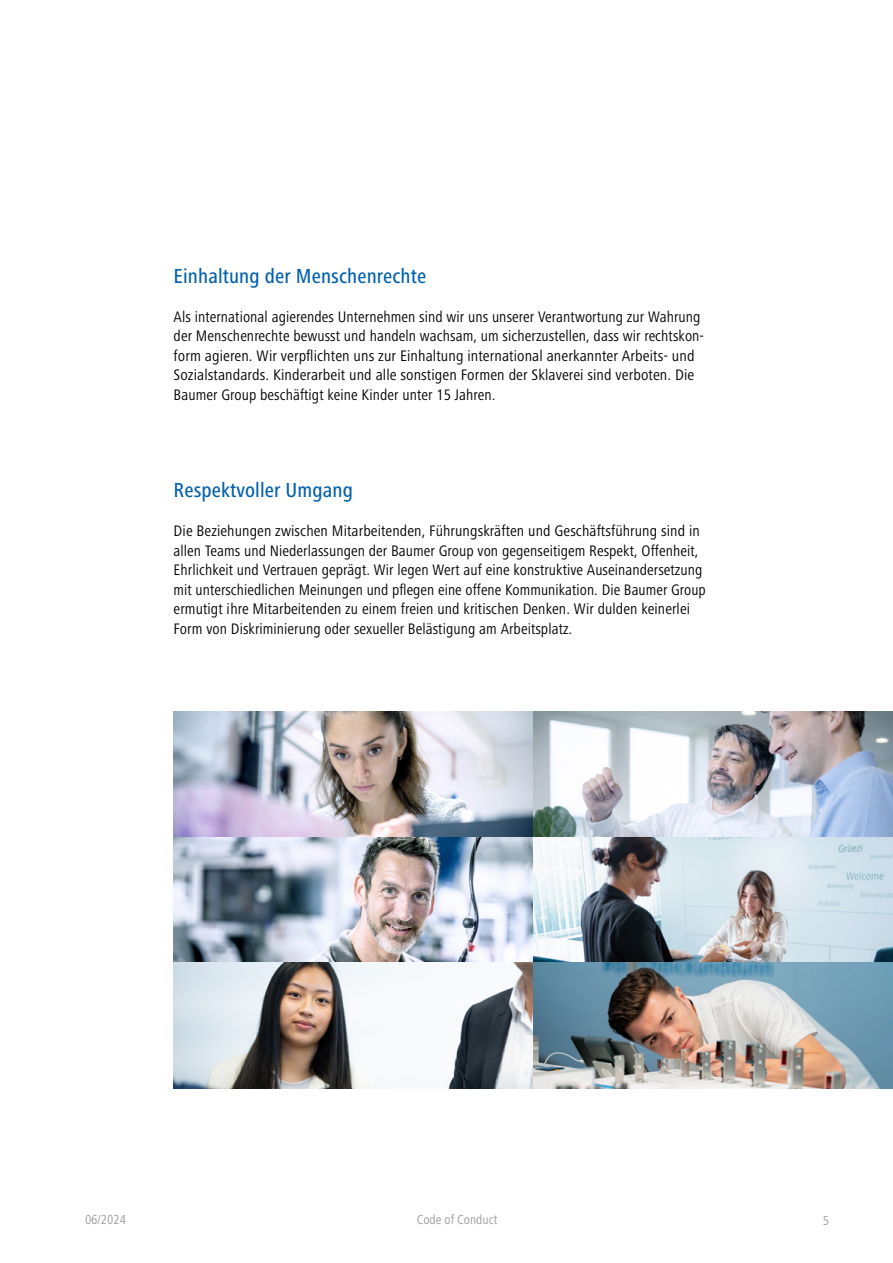
<style>
.page{position:relative;width:893px;height:1263px;background:#fff}
.page>*{position:absolute;margin:0;border:0;box-sizing:border-box;transform-origin:0 0}
.t1{font:500 condensed 21px "Frutiger Next Pro";letter-spacing:.005em;color:#0060ad}
.t2{font:condensed 15.75px/19.5px "Frutiger Next Pro";letter-spacing:.005em;color:#000}
.t3{font:condensed 13.5px "Frutiger Next Pro";color:#9c9c9d}
</style>
<div class="page">
<img style="left:174px;top:712px;width:719px;height:377px">
<h1 class="t1" style="left:174px;top:264px;width:254px">Einhaltung der Menschenrechte</h1>
<p class="t2" style="left:174px;top:307px;width:532px">Als international agierendes Unternehmen sind wir uns unserer Verantwortung zur Wahrung der Menschenrechte bewusst und handeln wachsam, um sicherzustellen, dass wir rechtskon&shy;form agieren. Wir verpflichten uns zur Einhaltung international anerkannter Arbeits- und Sozialstandards. Kinderarbeit und alle sonstigen Formen der Sklaverei sind verboten. Die Baumer Group beschäftigt keine Kinder unter 15 Jahren.</p>
<h1 class="t1" style="left:174px;top:478px;width:181px">Respektvoller Umgang</h1>
<p class="t2" style="left:174px;top:521px;width:534px">Die Beziehungen zwischen Mitarbeitenden, Führungskräften und Geschäftsführung sind in allen Teams und Niederlassungen der Baumer Group von gegenseitigem Respekt, Offenheit, Ehrlichkeit und Vertrauen geprägt. Wir legen Wert auf eine konstruktive Auseinandersetzung mit unterschiedlichen Meinungen und pflegen eine offene Kommunikation. Die Baumer Group ermutigt ihre Mitarbeitenden zu einem freien und kritischen Denken. Wir dulden keinerlei Form von Diskriminierung oder sexueller Belästigung am Arbeitsplatz.</p>
<p class="t3" style="left:85px;top:1212px;width:42px">06/2024</p>
<p class="t3" style="left:417px;top:1212px;width:82px">Code of Conduct</p>
<p class="t3" style="left:823px;top:1212px;width:8px">5</p>
</div>
